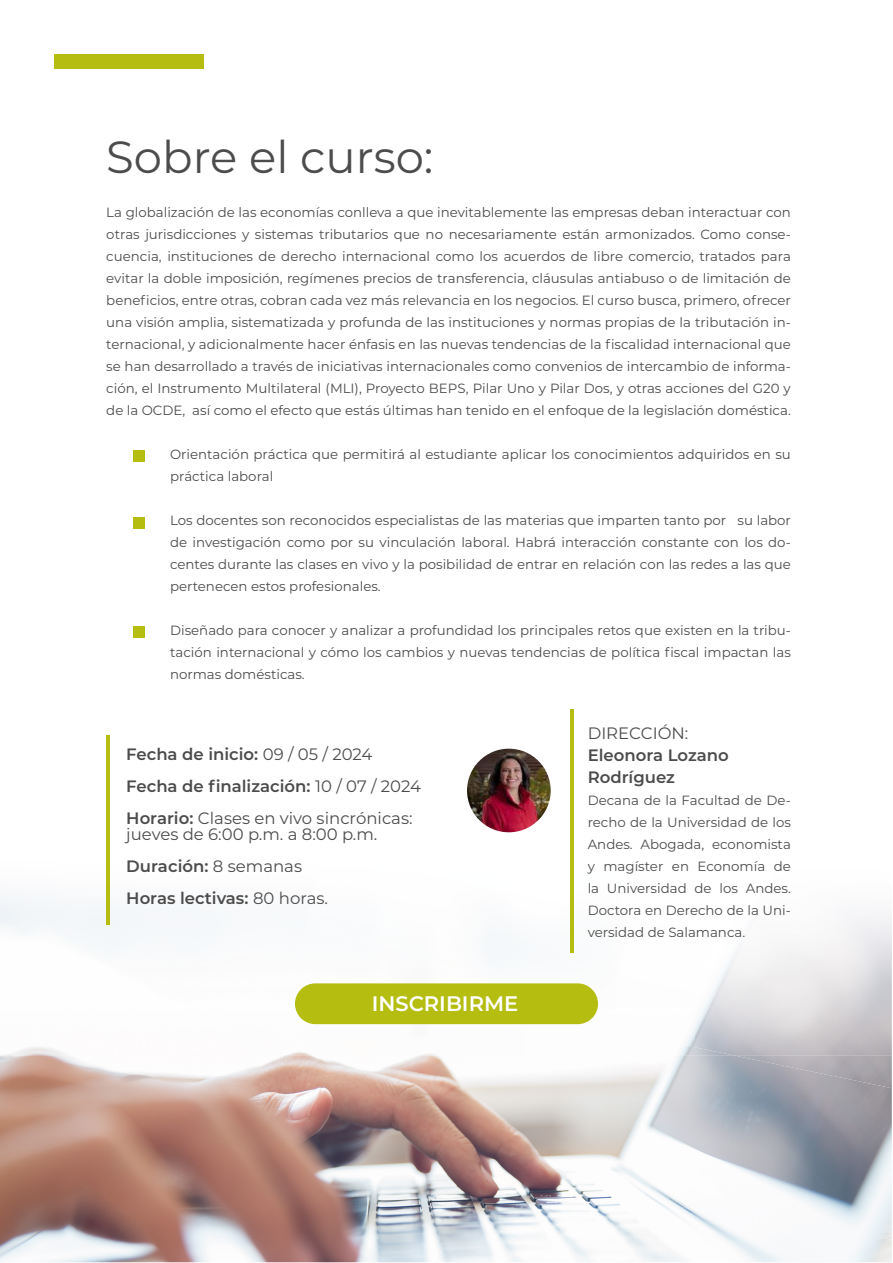
<style>
.page{position:relative;width:893px;height:1263px;background:#fff}
.page>*{position:absolute;margin:0;border:0;box-sizing:border-box;transform-origin:0 0}
.t1{font:45px "Montserrat";color:#4d4c4c}
.t2{font:600 21px "Montserrat";color:#fff}
.t3{font:16.5px/32.1px "Montserrat";color:#4d4c4c}
.t4{font:600 16.5px/22px "Montserrat";color:#4d4c4c}
.t5{font:13.35px/22px "Montserrat";color:#4d4c4c;text-align:justify}
.s1{font-weight:600}
</style>
<div class="page">
<div style="left:54px;top:54px;width:149px;height:14px;background:#b4bd10"></div>
<img style="left:0;top:1055px;width:892px;height:207px">
<img style="left:0;top:859px;width:314px;height:196px">
<img style="left:679px;top:1047px;width:15px;height:8px">
<img style="left:733px;top:1055px;width:159px;height:33px">
<img style="left:298px;top:861px;width:594px;height:98px">
<img style="left:297px;top:959px;width:301px;height:40px">
<img style="left:694px;top:959px;width:198px;height:96px">
<img style="left:506px;top:1008px;width:188px;height:39px">
<div style="left:295px;top:983px;width:303px;height:41px;background:#b4bd10;border-radius:20px"></div>
<hr style="left:571px;top:709px;width:3px;height:243px;background:#b4bd10">
<hr style="left:106px;top:735px;width:3px;height:189px;background:#b4bd10">
<img style="left:467px;top:749px;width:84px;height:83px;border-radius:42px">
<div style="left:133px;top:450px;width:11px;height:11px;background:#b4bd10"></div>
<div style="left:133px;top:517px;width:11px;height:11px;background:#b4bd10"></div>
<div style="left:133px;top:627px;width:11px;height:11px;background:#b4bd10"></div>
<h1 class="t1" style="left:106px;top:126px;width:329px">Sobre el curso:</h1>
<p class="t5" style="left:106px;top:201px;width:686px">La globalización de las economías conlleva a que inevitablemente las empresas deban interactuar con otras jurisdicciones y sistemas tributarios que no necesariamente están armonizados. Como conse&shy;cuencia, instituciones de derecho internacional como los acuerdos de libre comercio, tratados para evitar la doble imposición, regímenes precios de transferencia, cláusulas antiabuso o de limitación de beneficios, entre otras, cobran cada vez más relevancia en los negocios. El curso busca, primero, ofrecer una visión amplia, sistematizada y profunda de las instituciones y normas propias de la tributación in&shy;ternacional, y adicionalmente hacer énfasis en las nuevas tendencias de la fiscalidad internacional que se han desarrollado a través de iniciativas internacionales como convenios de intercambio de informa&shy;ción, el Instrumento Multilateral (MLI), Proyecto BEPS, Pilar Uno y Pilar Dos, y otras acciones del G20 y de la OCDE, así como el efecto que estás últimas han tenido en el enfoque de la legislación doméstica.</p>
<p class="t5" style="left:170px;top:443px;width:622px">Orientación práctica que permitirá al estudiante aplicar los conocimientos adquiridos en su práctica laboral</p>
<p class="t5" style="left:170px;top:509px;width:622px">Los docentes son reconocidos especialistas de las materias que imparten tanto por su labor de investigación como por su vinculación laboral. Habrá interacción constante con los do&shy;centes durante las clases en vivo y la posibilidad de entrar en relación con las redes a las que pertenecen estos profesionales.</p>
<p class="t5" style="left:170px;top:619px;width:622px">Diseñado para conocer y analizar a profundidad los principales retos que existen en la tribu&shy;tación internacional y cómo los cambios y nuevas tendencias de política fiscal impactan las normas domésticas.</p>
<p class="t3" style="left:126px;top:737px;width:296px"><span class="s1">Fecha de inicio:</span> 09 / 05 / 2024<br><span class="s1">Fecha de finalización:</span> 10 / 07 / 2024<br><span class="s1">Horario:</span> Clases en vivo sincrónicas:</p>
<p class="t3" style="left:126px;top:817px;width:253px">jueves de 6:00 p.m. a 8:00 p.m.<br><span class="s1">Duración:</span> 8 semanas<br><span class="s1">Horas lectivas:</span> 80 horas.</p>
<h2 class="t2" style="left:372px;top:989px;width:148px">INSCRIBIRME</h2>
<p class="t3" style="left:588px;top:716px;width:102px">DIRECCIÓN:</p>
<p class="t4" style="left:588px;top:743px;width:143px">Eleonora Lozano<br>Rodríguez</p>
<p class="t5" style="left:588px;top:788px;width:205px">Decana de la Facultad de De&shy;recho de la Universidad de los Andes. Abogada, economista y magíster en Economía de la Universidad de los Andes.<br>Doctora en Derecho de la Uni&shy;versidad de Salamanca.</p>
</div>
